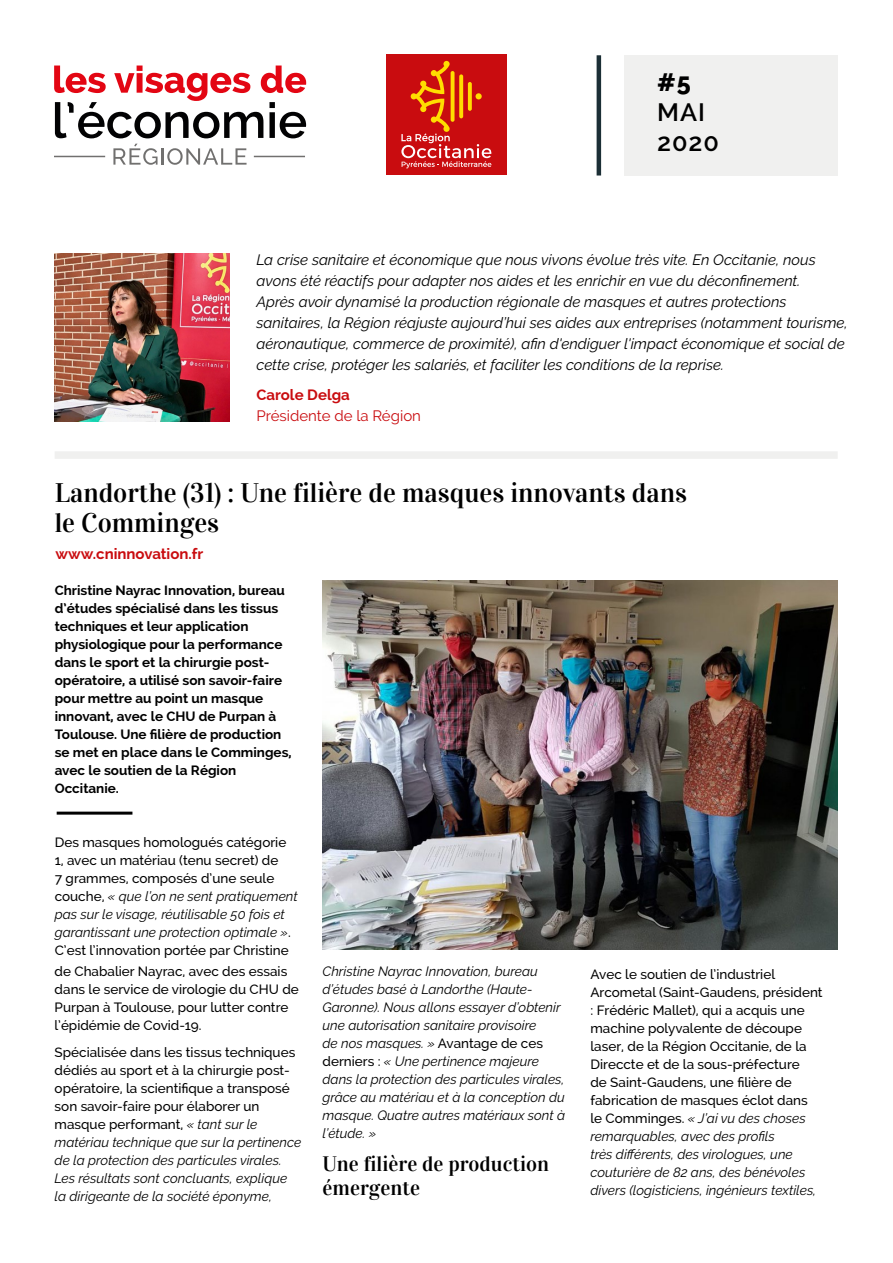
<style>
.page{position:relative;width:893px;height:1263px;background:#fff}
.page>*{position:absolute;margin:0;border:0;box-sizing:border-box;transform-origin:0 0}
.t1{font:27px/30px "Vidaloka";color:#000}
.t2{font:600 25.2px/30.3px "Raleway";letter-spacing:.035em;color:#000}
.t3{font:800 25.2px "Raleway";color:#000}
.t4{font:21px/24px "Vidaloka";color:#000}
.t5{font:italic 15px/21px "Raleway";color:#000}
.t6{font:700 15px "Raleway";color:#c90c0f}
.t7{font:15px "Raleway";color:#c90c0f}
.t8{font:500 13.5px/18px "Raleway";color:#000}
.t9{font:700 13.5px/18px "Raleway";color:#000}
.t10{font:italic 13.5px/18px "Raleway";color:#000}
.s1{font-weight:400;font-style:italic}
.s2{font-weight:500;font-style:normal}
</style>
<div class="page">
<div style="left:624px;top:55px;width:214px;height:121px;background:#f0f0ef"></div>
<hr style="left:597px;top:55px;width:4px;height:121px;background:#1c2f36">
<div style="left:386px;top:54px;width:121px;height:120px;background:#c90c0f"></div>
<svg style="left:401px;top:61px;width:90px;height:107px"></svg>
<img style="left:323px;top:580px;width:515px;height:370px">
<div style="left:55px;top:451px;width:783px;height:8px;background:#f0f0ef"></div>
<hr style="left:57px;top:812px;width:75px;height:3px;background:#000">
<img style="left:54px;top:253px;width:176px;height:168px">
<svg style="left:54px;top:66px;width:252px;height:72px"></svg>
<svg style="left:113px;top:144px;width:134px;height:21px"></svg>
<hr style="left:54px;top:156px;width:51px;height:1px;background:#71706f">
<hr style="left:254px;top:156px;width:51px;height:1px;background:#71706f">
<h2 class="t3" style="left:657px;top:67px;width:35px">#5</h2>
<h2 class="t2" style="left:657px;top:97px;width:63px">MAI<br>2020</h2>
<p class="t5" style="left:256px;top:249px;width:593px">La crise sanitaire et économique que nous vivons évolue très vite. En Occitanie, nous avons été réactifs pour adapter nos aides et les enrichir en vue du déconfinement.<br>Après avoir dynamisé la production régionale de masques et autres protections sanitaires, la Région réajuste aujourd’hui ses aides aux entreprises (notamment tourisme, aéronautique, commerce de proximité), afin d'endiguer l'impact économique et social de cette crise, protéger les salariés, et faciliter les conditions de la reprise.</p>
<p class="t6" style="left:256px;top:386px;width:95px">Carole Delga</p>
<p class="t7" style="left:256px;top:407px;width:166px">Présidente de la Région</p>
<h1 class="t1" style="left:55px;top:478px;width:634px">Landorthe (31) : Une filière de masques innovants dans le Comminges</h1>
<p class="t6" style="left:55px;top:545px;width:149px">www.cninnovation.fr</p>
<p class="t9" style="left:55px;top:582px;width:238px">Christine Nayrac Innovation, bureau d’études spécialisé dans les tissus techniques et leur application physiologique pour la performance dans le sport et la chirurgie post&shy;opératoire, a utilisé son savoir-faire pour mettre au point un masque innovant, avec le CHU de Purpan à<br>Toulouse. Une filière de production se met en place dans le Comminges, avec le soutien de la Région<br>Occitanie.</p>
<p class="t8" style="left:55px;top:833px;width:244px">Des masques homologués catégorie 1, avec un matériau (tenu secret) de<br>7 grammes, composés d’une seule couche, <span class="s1">« que l’on ne sent pratiquement pas sur le visage, réutilisable 50 fois et garantissant une protection optimale »</span>.<br>C’est l’innovation portée par Christine</p>
<p class="t8" style="left:55px;top:962px;width:246px">de Chabalier Nayrac, avec des essais dans le service de virologie du CHU de Purpan à Toulouse, pour lutter contre l’épidémie de Covid-19.</p>
<p class="t8" style="left:55px;top:1043px;width:248px">Spécialisée dans les tissus techniques dédiés au sport et à la chirurgie post&shy;opératoire, la scientifique a transposé son savoir-faire pour élaborer un masque performant, <span class="s1">« tant sur le matériau technique que sur la pertinence de la protection des particules virales.<br>Les résultats sont concluants, explique la dirigeante de la société éponyme,</span></p>
<p class="t10" style="left:323px;top:962px;width:244px">Christine Nayrac Innovation, bureau d’études basé à Landorthe (Haute-Garonne). Nous allons essayer d’obtenir une autorisation sanitaire provisoire<br>de nos masques. » <span class="s2">Avantage de ces derniers :</span> « Une pertinence majeure dans la protection des particules virales, grâce au matériau et à la conception du masque. Quatre autres matériaux sont à l’étude. »</p>
<h3 class="t4" style="left:323px;top:1152px;width:228px">Une filière de production émergente</h3>
<p class="t8" style="left:590px;top:966px;width:234px">Avec le soutien de l’industriel Arcometal (Saint-Gaudens, président : Frédéric Mallet), qui a acquis une machine polyvalente de découpe laser, de la Région Occitanie, de la Direccte et de la sous-préfecture<br>de Saint-Gaudens, une filière de fabrication de masques éclot dans le Comminges. <span class="s1">« J’ai vu des choses remarquables, avec des profils<br>très différents, des virologues, une couturière de 82 ans, des bénévoles divers (logisticiens, ingénieurs textiles,</span></p>
</div>
